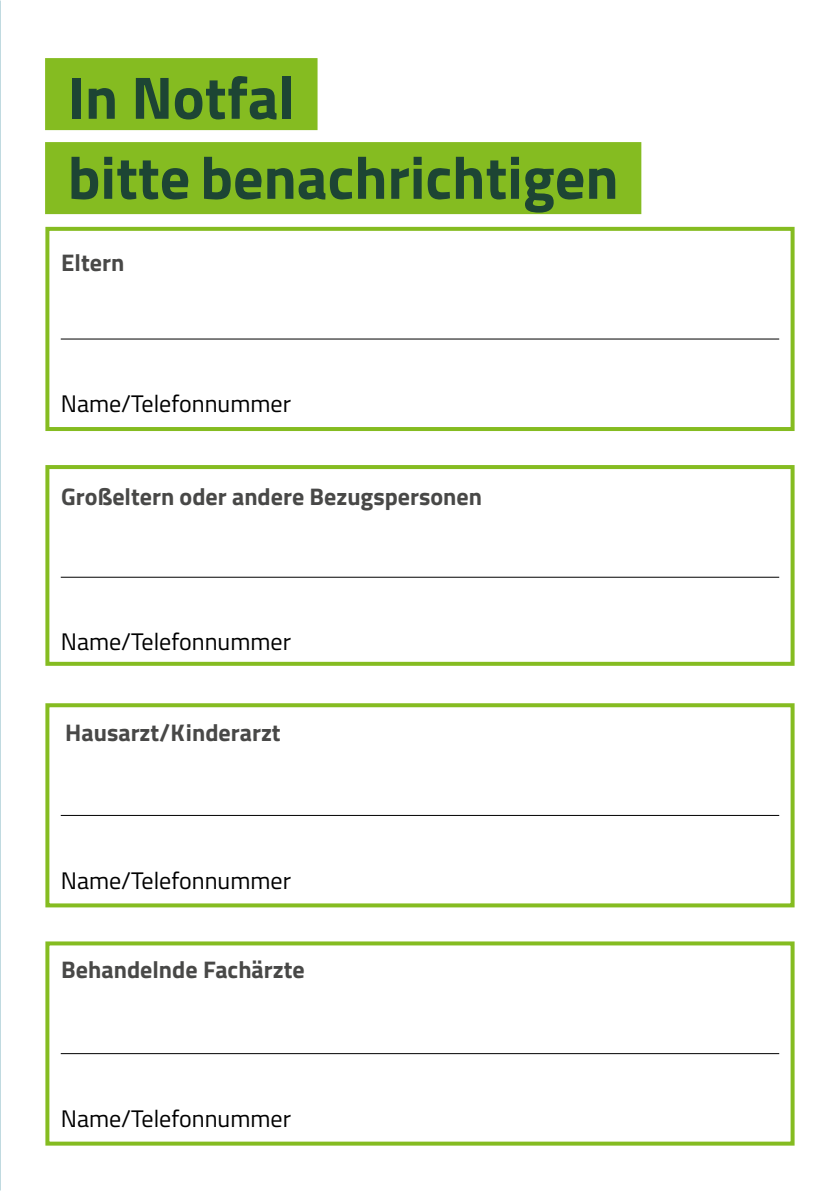
<style>
.page{position:relative;width:840px;height:1191px;background:#fff}
.page>*{position:absolute;margin:0;border:0;box-sizing:border-box;transform-origin:0 0}
.H2_Balkenheadline_15{font:700 60px/80px "BGEK Titillium";color:#1d4534}
.H3_13_5pt_semibold_P{font:700 24px "BGEK Titillium";color:#484847}
.t1{font:24px "BGEK Titillium";color:#000}
</style>
<div class="page">
<hr style="left:61px;top:338px;width:717px;height:2px;background:#000">
<div style="left:45px;top:227px;width:749px;height:204px;border:4px solid #85bc21"></div>
<hr style="left:61px;top:814px;width:717px;height:2px;background:#000">
<div style="left:45px;top:703px;width:749px;height:204px;border:4px solid #85bc21"></div>
<hr style="left:61px;top:1053px;width:717px;height:1px;background:#000">
<div style="left:45px;top:941px;width:749px;height:204px;border:4px solid #85bc21"></div>
<div style="left:45px;top:58px;width:272px;height:72px;background:#85bc21"></div>
<div style="left:45px;top:142px;width:596px;height:72px;background:#85bc21"></div>
<hr style="left:61px;top:576px;width:717px;height:2px;background:#000">
<div style="left:45px;top:465px;width:749px;height:201px;border:4px solid #85bc21"></div>
<h2 class="H2_Balkenheadline_15" style="left:68px;top:55px;width:552px">In Notfal<br>bitte benachrichtigen</h2>
<h3 class="H3_13_5pt_semibold_P" style="left:61px;top:245px;width:64px">Eltern</h3>
<p class="t1" style="left:61px;top:386px;width:232px">Name/Telefonnummer</p>
<h3 class="H3_13_5pt_semibold_P" style="left:61px;top:478px;width:422px">Großeltern oder andere Bezugspersonen</h3>
<p class="t1" style="left:61px;top:624px;width:232px">Name/Telefonnummer</p>
<h3 class="H3_13_5pt_semibold_P" style="left:65px;top:714px;width:217px">Hausarzt/Kinderarzt</h3>
<p class="t1" style="left:61px;top:862px;width:232px">Name/Telefonnummer</p>
<h3 class="H3_13_5pt_semibold_P" style="left:61px;top:950px;width:245px">Behandelnde Fachärzte</h3>
<p class="t1" style="left:61px;top:1100px;width:232px">Name/Telefonnummer</p>
</div>
